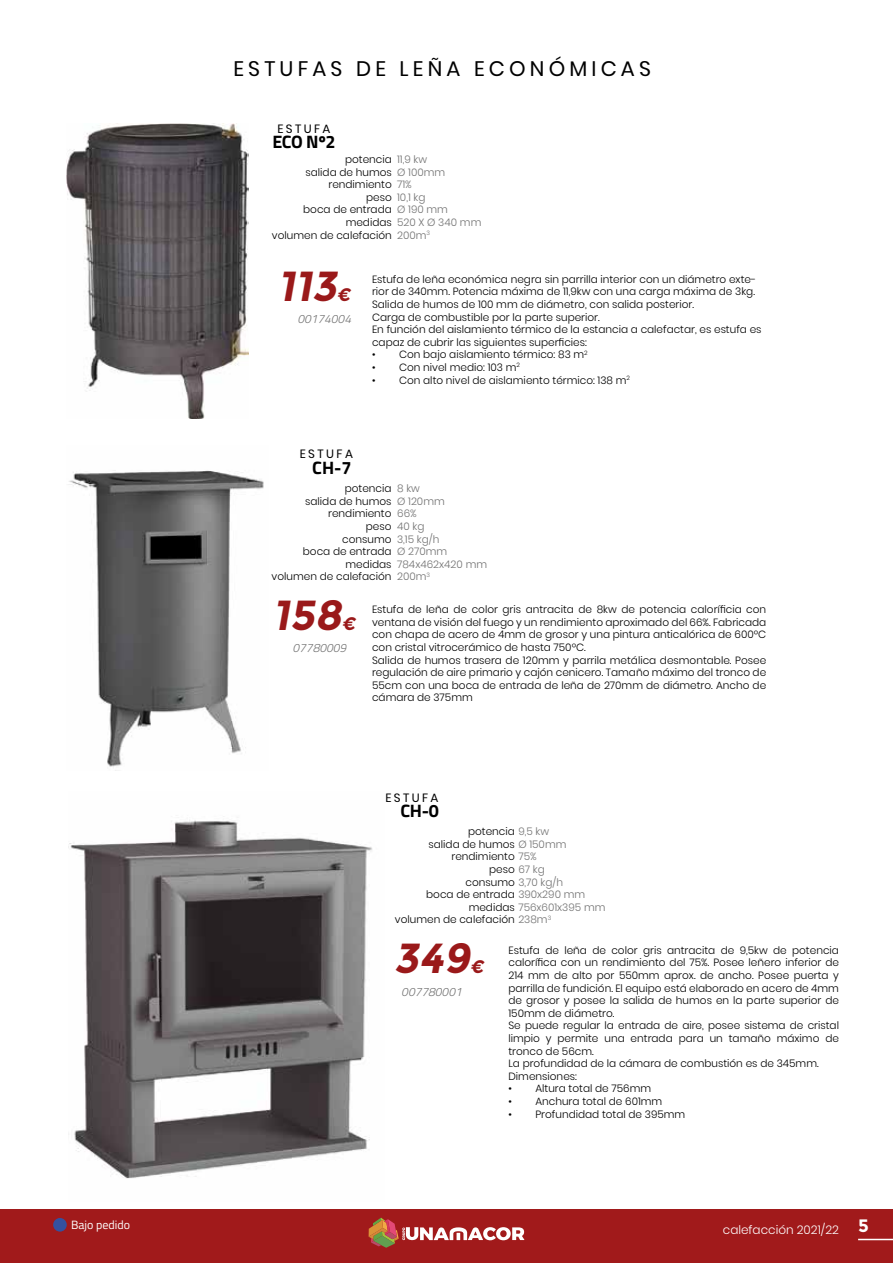
<style>
.page{position:relative;width:893px;height:1263px;background:#fff}
.page>*{position:absolute;margin:0;border:0;box-sizing:border-box;transform-origin:0 0}
.t1{font:italic 700 42px "Montserrat";color:#9a191a}
.t2{font:21px "Poppins";letter-spacing:.2em;color:#000}
.t3{font:700 18px "Titillium Web";letter-spacing:-.02em;color:#000}
.t4{font:italic 700 18px "Montserrat";color:#9a191a}
.t5{font:italic 300 12px "Titillium Web";color:#727272}
.t6{font:300 12px "Poppins";color:#fff}
.t7{font:12px "Poppins";letter-spacing:.2em;color:#000}
.t8{font:12px "Titillium Web";color:#fff}
.t9{font:300 10.5px/12.6px "Poppins";color:#000}
.t10{font:300 10.5px/12.6px "Poppins";color:#727272}
.s1{color:#727272}
.s2{color:#000}
</style>
<div class="page">
<div style="left:0;top:1209px;width:893px;height:54px;background:#a11a1b"></div>
<hr style="left:858px;top:1239px;width:35px;height:1px;background:#fff">
<div style="left:53px;top:1218px;width:14px;height:13px;background:#34519f;border-radius:50%"></div>
<svg style="left:369px;top:1217px;width:155px;height:31px"></svg>
<img style="left:67px;top:124px;width:182px;height:294px">
<img style="left:68px;top:470px;width:196px;height:297px">
<img style="left:69px;top:820px;width:303px;height:359px">
<h2 class="t2" style="left:233px;top:57px;width:419px">ESTUFAS DE LEÑA ECONÓMICAS</h2>
<p class="t7" style="left:277px;top:122px;width:55px">ESTUFA</p>
<h3 class="t3" style="left:272px;top:128px;width:65px">ECO Nº2</h3>
<p class="t9" style="left:272px;top:153px;width:121px;text-align:right">potencia<br>salida de humos rendimiento<br>peso<br>boca de entrada medidas<br>volumen de calefación</p>
<p class="t9" style="left:372px;top:273px;width:391px">Estufa de leña económica negra sin parrilla interior con un diámetro exte&shy;rior de 340mm. Potencia máxima de 11,9kw con una carga máxima de 3kg.<br>Salida de humos de 100 mm de diámetro, con salida posterior.<br>Carga de combustible por la parte superior.<br>En función del aislamiento térmico de la estancia a calefactar, es estufa es capaz de cubrir las siguientes superficies:</p>
<p class="t9" style="left:372px;top:348px;width:217px">• Con bajo aislamiento térmico: 83 m<sup>2</sup></p>
<p class="t9" style="left:372px;top:361px;width:149px">• Con nivel medio: 103 m<sup>2</sup></p>
<p class="t9" style="left:372px;top:374px;width:259px">• Con alto nivel de aislamiento térmico: 138 m<sup>2</sup></p>
<p class="t10" style="left:397px;top:153px;width:86px">11,9 kw<br>Ø 100mm<br>71%<br>10,1 kg<br>Ø 190 mm<br>520 X Ø 340 mm<br>200m<sup>3</sup></p>
<h1 class="t1" style="left:278px;top:261px;width:69px">113</h1>
<h3 class="t4" style="left:337px;top:284px;width:19px">€</h3>
<p class="t5" style="left:297px;top:310px;width:55px">00174004</p>
<p class="t7" style="left:300px;top:447px;width:55px">ESTUFA</p>
<h3 class="t3" style="left:312px;top:453px;width:41px">CH-7</h3>
<p class="t9" style="left:272px;top:482px;width:121px;text-align:right">potencia<br>salida de humos rendimiento<br>peso<br>consumo<br>boca de entrada medidas<br>volumen de calefación</p>
<p class="t10" style="left:397px;top:482px;width:91px">8 kw<br>Ø 120mm<br>66%<br>40 kg<br>3,15 kg/h<br>Ø 270mm<br>784x462x420 mm<br>200m<sup>3</sup></p>
<h1 class="t1" style="left:273px;top:590px;width:79px">158</h1>
<h3 class="t4" style="left:342px;top:613px;width:19px">€</h3>
<p class="t5" style="left:292px;top:639px;width:55px">07780009</p>
<p class="t9" style="left:372px;top:603px;width:396px">Estufa de leña de color gris antracita de 8kw de potencia caloríficia con ventana de visión del fuego y un rendimiento aproximado del 66%. Fabricada con chapa de acero de 4mm de grosor y una pintura anticalórica de 600ºC con cristal vitrocerámico de hasta 750ºC.<br>Salida de humos trasera de 120mm y parrila metálica desmontable. Posee regulación de aire primario y cajón cenicero. Tamaño máximo del tronco de 55cm con una boca de entrada de leña de 270mm de diámetro. Ancho de cámara de 375mm</p>
<p class="t7" style="left:385px;top:790px;width:55px">ESTUFA</p>
<h3 class="t3" style="left:400px;top:797px;width:40px">CH-0</h3>
<p class="t9" style="left:468px;top:825px;width:83px">potencia <span class="s1">9,5 kw</span></p>
<p class="t9" style="left:428px;top:838px;width:139px">salida de humos <span class="s1">Ø 150mm</span></p>
<p class="t9" style="left:451px;top:850px;width:87px">rendimiento <span class="s1">75%</span></p>
<p class="t9" style="left:489px;top:863px;width:57px">peso <span class="s1">67 kg</span></p>
<p class="t10" style="left:465px;top:876px;width:99px"><span class="s2">consumo</span> 3,70 kg/h</p>
<p class="t9" style="left:426px;top:888px;width:161px">boca de entrada <span class="s1">390x290 mm</span></p>
<p class="t10" style="left:469px;top:901px;width:138px"><span class="s2">medidas</span> 756x601x395 mm</p>
<p class="t9" style="left:395px;top:913px;width:158px">volumen de calefación <span class="s1">238m</span><sup>3</sup></p>
<h1 class="t1" style="left:394px;top:934px;width:86px">349</h1>
<h3 class="t4" style="left:470px;top:956px;width:19px">€</h3>
<p class="t5" style="left:401px;top:983px;width:62px">007780001</p>
<p class="t9" style="left:508px;top:944px;width:332px">Estufa de leña de color gris antracita de 9,5kw de potencia calorífica con un rendimiento del 75%. Posee leñero inferior de 214 mm de alto por 550mm aprox. de ancho. Posee puerta y parrilla de fundición. El equipo está elaborado en acero de 4mm de grosor y posee la salida de humos en la parte superior de 150mm de diámetro.<br>Se puede regular la entrada de aire, posee sistema de cristal limpio y permite una entrada para un tamaño máximo de tronco de 56cm.<br>La profundidad de la cámara de combustión es de 345mm.<br>Dimensiones:</p>
<p class="t9" style="left:508px;top:1082px;width:144px">• Altura total de 756mm</p>
<p class="t9" style="left:508px;top:1095px;width:155px">• Anchura total de 601mm</p>
<p class="t9" style="left:508px;top:1108px;width:178px">• Profundidad total de 395mm</p>
<p class="t8" style="left:71px;top:1216px;width:61px">Bajo pedido</p>
<p class="t6" style="left:723px;top:1223px;width:147px">calefacción 2021/22 <sup>5</sup></p>
</div>
